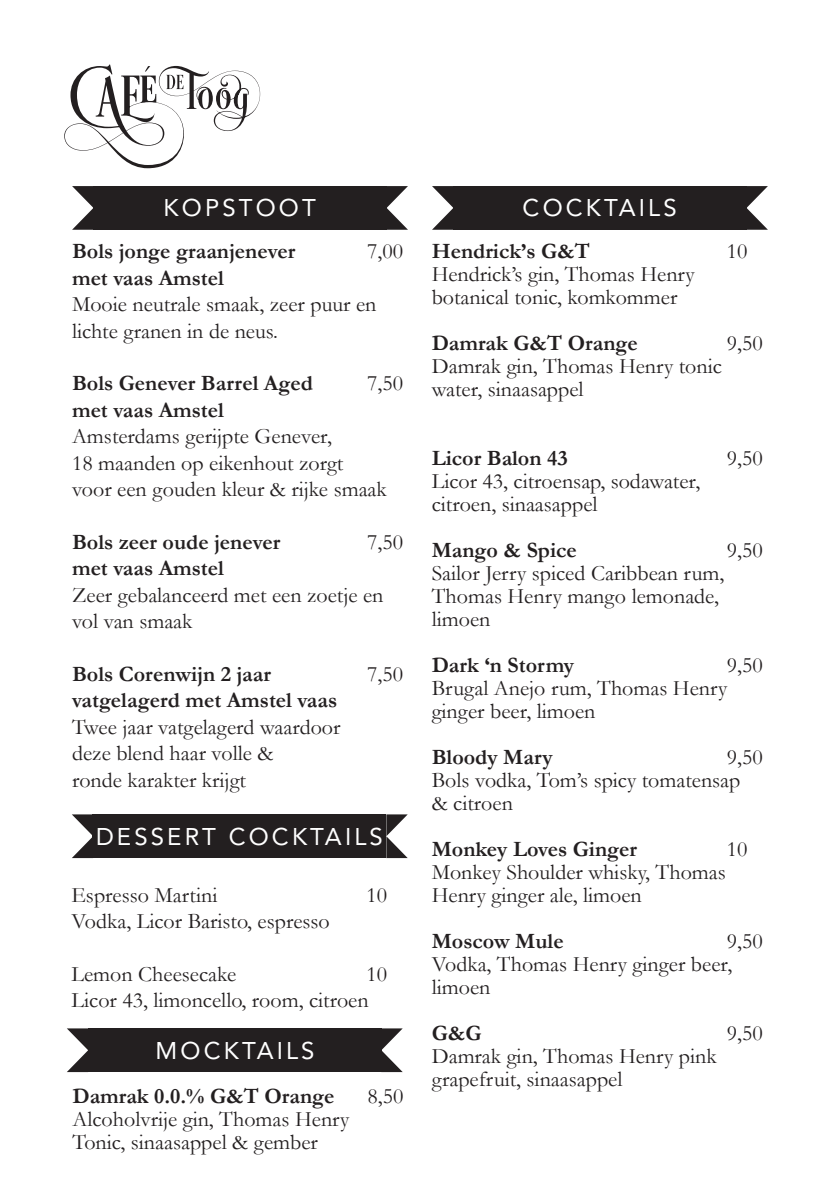
<style>
.page{position:relative;width:840px;height:1191px;background:#fff}
.page>*{position:absolute;margin:0;border:0;box-sizing:border-box;transform-origin:0 0}
.t1{font:24px "Avenir";letter-spacing:.13em;color:#fff}
.t2{font:22px/23px "Garamond";color:#231f20}
.t3{font:700 22px "Garamond";color:#231f20}
</style>
<div class="page">
<svg style="left:64px;top:65px;width:196px;height:103px"></svg>
<svg style="left:72px;top:814px;width:20px;height:44px"></svg>
<svg style="left:386px;top:814px;width:21px;height:44px"></svg>
<div style="left:92px;top:814px;width:294px;height:44px;background:#231f20"></div>
<svg style="left:67px;top:1028px;width:21px;height:44px"></svg>
<svg style="left:382px;top:1028px;width:20px;height:44px"></svg>
<div style="left:88px;top:1028px;width:294px;height:44px;background:#231f20"></div>
<svg style="left:72px;top:186px;width:21px;height:44px"></svg>
<svg style="left:386px;top:186px;width:22px;height:44px"></svg>
<svg style="left:432px;top:186px;width:20px;height:44px"></svg>
<svg style="left:746px;top:186px;width:21px;height:44px"></svg>
<div style="left:93px;top:186px;width:293px;height:44px;background:#231f20"></div>
<div style="left:452px;top:186px;width:294px;height:44px;background:#231f20"></div>
<p class="t1" style="left:163px;top:194px;width:154px">KOPSTOOT</p>
<p class="t1" style="left:522px;top:194px;width:155px">COCKTAILS</p>
<p class="t3" style="left:72px;top:236px;width:224px">Bols jonge graanjenever</p>
<p class="t2" style="left:367px;top:239px;width:37px">7,00</p>
<p class="t3" style="left:72px;top:263px;width:153px">met vaas Amstel</p>
<p class="t2" style="left:72px;top:290px;width:306px;line-height:26.4px">Mooie neutrale smaak, zeer puur en lichte granen in de neus.</p>
<p class="t3" style="left:72px;top:368px;width:242px">Bols Genever Barrel Aged</p>
<p class="t2" style="left:367px;top:371px;width:37px">7,50</p>
<p class="t3" style="left:72px;top:395px;width:153px">met vaas Amstel</p>
<p class="t2" style="left:72px;top:422px;width:316px;line-height:26.4px">Amsterdams gerijpte Genever,<br>18 maanden op eikenhout zorgt voor een gouden kleur &amp; rijke smaak</p>
<p class="t3" style="left:72px;top:527px;width:210px">Bols zeer oude jenever</p>
<p class="t2" style="left:367px;top:530px;width:37px">7,50</p>
<p class="t3" style="left:72px;top:553px;width:153px">met vaas Amstel</p>
<p class="t2" style="left:72px;top:581px;width:313px;line-height:26.4px">Zeer gebalanceerd met een zoetje en vol van smaak</p>
<p class="t3" style="left:72px;top:659px;width:200px">Bols Corenwijn 2 jaar</p>
<p class="t2" style="left:367px;top:662px;width:37px">7,50</p>
<p class="t3" style="left:72px;top:685px;width:266px">vatgelagerd met Amstel vaas</p>
<p class="t2" style="left:72px;top:713px;width:270px;line-height:26.4px">Twee jaar vatgelagerd waardoor deze blend haar volle &amp;<br>ronde karakter krijgt</p>
<p class="t1" style="left:96px;top:822px;width:288px">DESSERT COCKTAILS</p>
<p class="t2" style="left:71px;top:882px;width:147px">Espresso Martini</p>
<p class="t2" style="left:366px;top:882px;width:22px">10</p>
<p class="t2" style="left:71px;top:909px;width:260px">Vodka, Licor Baristo, espresso</p>
<p class="t2" style="left:71px;top:962px;width:166px">Lemon Cheesecake</p>
<p class="t2" style="left:71px;top:960px;width:317px;line-height:26.4px;text-indent:295px">10<br>Licor 43, limoncello, room, citroen</p>
<p class="t1" style="left:155px;top:1036px;width:160px">MOCKTAILS</p>
<p class="t3" style="left:72px;top:1081px;width:263px">Damrak 0.0.% G&amp;T Orange</p>
<p class="t2" style="left:367px;top:1084px;width:37px">8,50</p>
<p class="t2" style="left:72px;top:1107px;width:278px">Alcoholvrije gin, Thomas Henry<br>Tonic, sinaasappel &amp; gember</p>
<p class="t3" style="left:431px;top:236px;width:160px">Hendrick’s G&amp;T</p>
<p class="t2" style="left:726px;top:239px;width:22px">10</p>
<p class="t2" style="left:431px;top:262px;width:264px">Hendrick’s gin, Thomas Henry botanical tonic, komkommer</p>
<p class="t3" style="left:431px;top:328px;width:207px">Damrak G&amp;T Orange</p>
<p class="t2" style="left:726px;top:331px;width:37px">9,50</p>
<p class="t2" style="left:431px;top:354px;width:291px">Damrak gin, Thomas Henry tonic water, sinaasappel</p>
<p class="t3" style="left:431px;top:443px;width:137px">Licor Balon 43</p>
<p class="t2" style="left:726px;top:446px;width:37px">9,50</p>
<p class="t2" style="left:431px;top:469px;width:270px">Licor 43, citroensap, sodawater, citroen, sinaasappel</p>
<p class="t3" style="left:431px;top:535px;width:147px">Mango &amp; Spice</p>
<p class="t2" style="left:726px;top:538px;width:37px">9,50</p>
<p class="t2" style="left:431px;top:561px;width:294px">Sailor Jerry spiced Caribbean rum,<br>Thomas Henry mango lemonade, limoen</p>
<p class="t3" style="left:431px;top:650px;width:144px">Dark ‘n Stormy</p>
<p class="t2" style="left:431px;top:653px;width:332px;text-indent:295px">9,50<br>Brugal Anejo rum, Thomas Henry ginger beer, limoen</p>
<p class="t3" style="left:431px;top:742px;width:123px">Bloody Mary</p>
<p class="t2" style="left:431px;top:745px;width:332px;text-indent:295px">9,50<br>Bols vodka, Tom’s spicy tomatensap<br>&amp; citroen</p>
<p class="t3" style="left:431px;top:834px;width:207px">Monkey Loves Ginger</p>
<p class="t2" style="left:726px;top:837px;width:22px">10</p>
<p class="t2" style="left:431px;top:860px;width:295px">Monkey Shoulder whisky, Thomas<br>Henry ginger ale, limoen</p>
<p class="t3" style="left:431px;top:926px;width:133px">Moscow Mule</p>
<p class="t2" style="left:431px;top:929px;width:332px;text-indent:295px">9,50<br>Vodka, Thomas Henry ginger beer, limoen</p>
<p class="t3" style="left:431px;top:1018px;width:51px">G&amp;G</p>
<p class="t2" style="left:726px;top:1021px;width:37px">9,50</p>
<p class="t2" style="left:431px;top:1044px;width:286px">Damrak gin, Thomas Henry pink grapefruit, sinaasappel</p>
</div>
